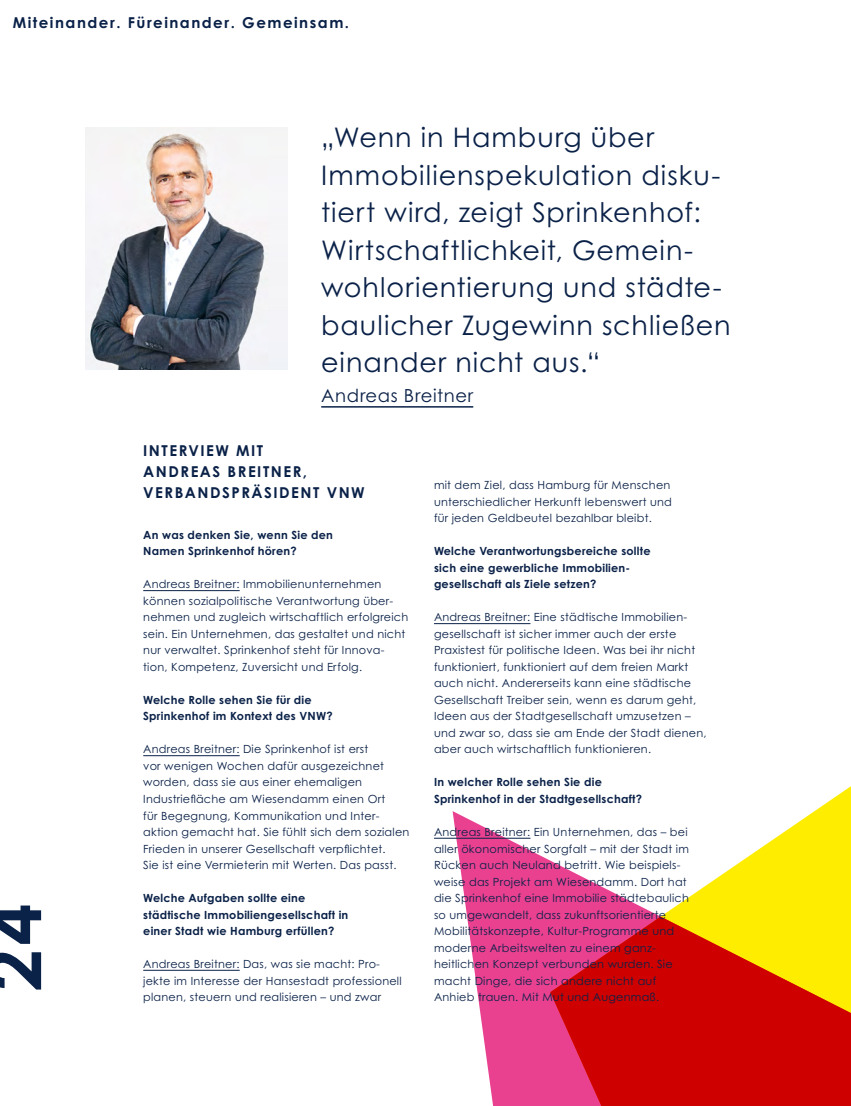
<style>
.page{position:relative;width:851px;height:1106px;background:#fff}
.page>*{position:absolute;margin:0;border:0;box-sizing:border-box;transform-origin:0 0}
.t1{font:700 75px "Century Gothic Pro";color:#0a2148}
.t2{font:27px/37.5px "Century Gothic Pro";letter-spacing:.035em;color:#0a2148}
.t3{font:18px "Century Gothic Pro";letter-spacing:.035em;color:#0a2148}
.t4{font:700 15px/21px "Century Gothic Pro";letter-spacing:.1em;color:#0a2148}
.t5{font:11.25px/16.5px "Century Gothic Pro";letter-spacing:.02em;color:#0a2148}
.t6{font:700 11.25px/16.5px "Century Gothic Pro";letter-spacing:.02em;color:#0a2148}
</style>
<div class="page">
<svg style="left:815px;top:787px;width:35px;height:24px"></svg>
<svg style="left:452px;top:811px;width:398px;height:295px"></svg>
<svg style="left:550px;top:916px;width:300px;height:190px;background:#da2f12"></svg>
<hr style="left:434px;top:623px;width:96px;height:1px;background:#0a2148">
<hr style="left:434px;top:837px;width:96px;height:1px;background:#0a2148">
<hr style="left:143px;top:590px;width:97px;height:1px;background:#0a2148">
<hr style="left:143px;top:755px;width:97px;height:1px;background:#0a2148">
<hr style="left:143px;top:969px;width:97px;height:1px;background:#0a2148">
<img style="left:85px;top:128px;width:202px;height:241px">
<hr style="left:321px;top:406px;width:152px;height:1px;background:#0a2148">
<h3 class="t4" style="left:13px;top:12px;width:338px">Miteinander. Füreinander. Gemeinsam.</h3>
<h1 class="t1" style="left:-33px;top:991px;width:89px;rotate:-90deg">24</h1>
<h2 class="t2" style="left:321px;top:118px;width:411px">„Wenn in Hamburg über<br>Immobilienspekulation disku&shy;tiert wird, zeigt Sprinkenhof:<br>Wirtschaftlichkeit, Gemein&shy;wohlorientierung und städte&shy;baulicher Zugewinn schließen einander nicht aus.“</h2>
<h3 class="t3" style="left:321px;top:385px;width:153px">Andreas Breitner</h3>
<h3 class="t4" style="left:143px;top:440px;width:223px">INTERVIEW MIT<br>ANDREAS BREITNER,<br>VERBANDSPRÄSIDENT VNW</h3>
<p class="t6" style="left:143px;top:526px;width:191px">An was denken Sie, wenn Sie den<br>Namen Sprinkenhof hören?</p>
<p class="t5" style="left:143px;top:576px;width:266px">Andreas Breitner: Immobilienunternehmen können sozialpolitische Verantwortung über&shy;nehmen und zugleich wirtschaftlich erfolgreich sein. Ein Unternehmen, das gestaltet und nicht nur verwaltet. Sprinkenhof steht für Innova&shy;tion, Kompetenz, Zuversicht und Erfolg.</p>
<p class="t6" style="left:143px;top:691px;width:191px">Welche Rolle sehen Sie für die<br>Sprinkenhof im Kontext des VNW?</p>
<p class="t5" style="left:143px;top:741px;width:268px">Andreas Breitner: Die Sprinkenhof ist erst<br>vor wenigen Wochen dafür ausgezeichnet worden, dass sie aus einer ehemaligen Industriefläche am Wiesendamm einen Ort<br>für Begegnung, Kommunikation und Inter&shy;aktion gemacht hat. Sie fühlt sich dem sozialen Frieden in unserer Gesellschaft verpflichtet.<br>Sie ist eine Vermieterin mit Werten. Das passt.</p>
<p class="t6" style="left:143px;top:889px;width:206px">Welche Aufgaben sollte eine städtische Immobiliengesellschaft in einer Stadt wie Hamburg erfüllen?</p>
<p class="t5" style="left:143px;top:955px;width:260px">Andreas Breitner: Das, was sie macht: Pro&shy;jekte im Interesse der Hansestadt professionell planen, steuern und realisieren – und zwar</p>
<p class="t5" style="left:434px;top:477px;width:239px">mit dem Ziel, dass Hamburg für Menschen unterschiedlicher Herkunft lebenswert und für jeden Geldbeutel bezahlbar bleibt.</p>
<p class="t6" style="left:434px;top:543px;width:218px">Welche Verantwortungsbereiche sollte sich eine gewerbliche Immobilien&shy;gesellschaft als Ziele setzen?</p>
<p class="t5" style="left:434px;top:609px;width:274px">Andreas Breitner: Eine städtische Immobilien&shy;gesellschaft ist sicher immer auch der erste Praxistest für politische Ideen. Was bei ihr nicht funktioniert, funktioniert auf dem freien Markt auch nicht. Andererseits kann eine städtische Gesellschaft Treiber sein, wenn es darum geht, Ideen aus der Stadtgesellschaft umzusetzen – und zwar so, dass sie am Ende der Stadt dienen, aber auch wirtschaftlich funktionieren.</p>
<p class="t6" style="left:434px;top:774px;width:209px">In welcher Rolle sehen Sie die<br>Sprinkenhof in der Stadtgesellschaft?</p>
<p class="t5" style="left:434px;top:823px;width:256px">Andreas Breitner: Ein Unternehmen, das – bei aller ökonomischer Sorgfalt – mit der Stadt im Rücken auch Neuland betritt. Wie beispiels&shy;weise das Projekt am Wiesendamm. Dort hat die Sprinkenhof eine Immobilie städtebaulich so umgewandelt, dass zukunftsorientierte Mobilitätskonzepte, Kultur-Programme und moderne Arbeitswelten zu einem ganz&shy;heitlichen Konzept verbunden wurden. Sie macht Dinge, die sich andere nicht auf Anhieb trauen. Mit Mut und Augenmaß.</p>
</div>
